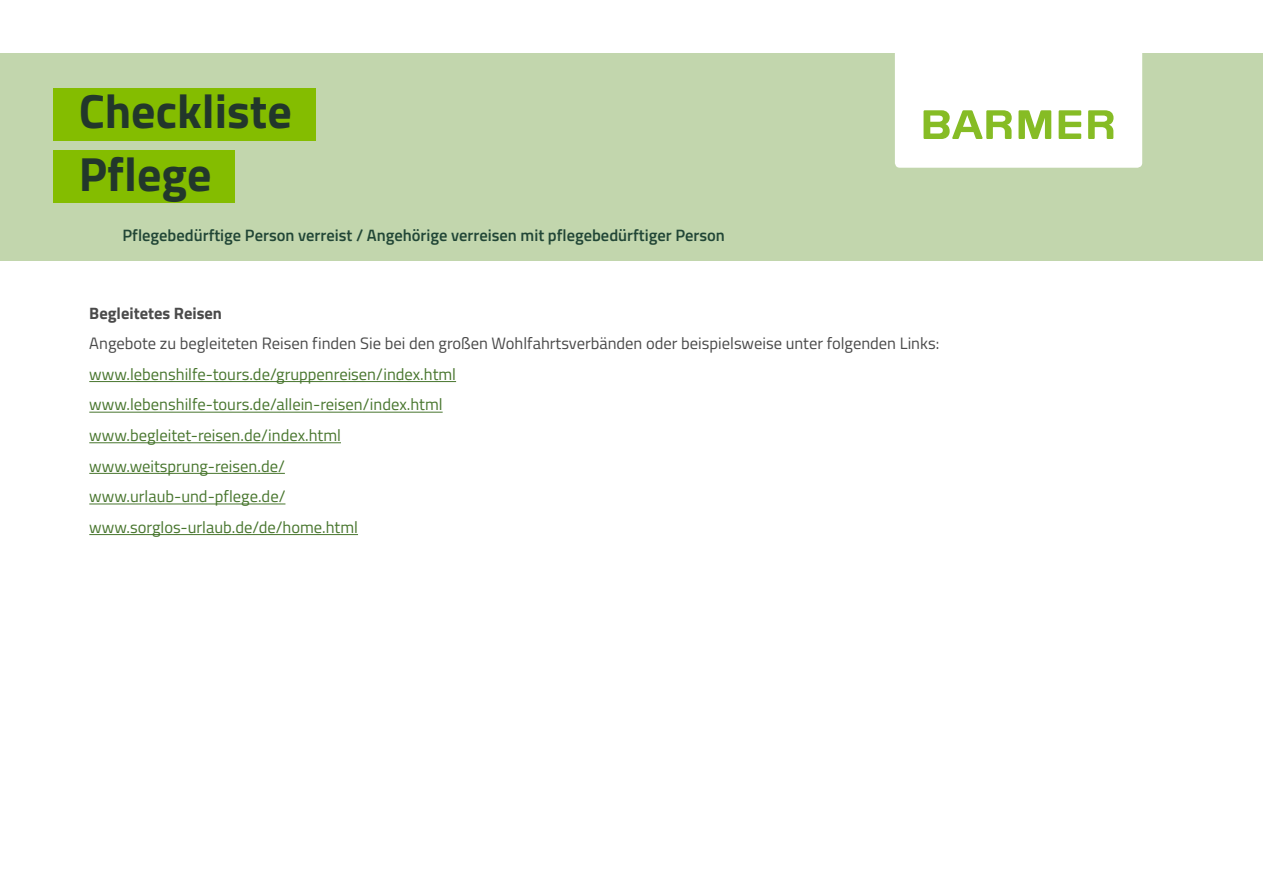
<style>
.page{position:relative;width:1263px;height:893px;background:#fff}
.page>*{position:absolute;margin:0;border:0;box-sizing:border-box;transform-origin:0 0}
.t1{font:700 48px/63px "BGEK Titillium";color:#22372b}
.P_Fließtext_11pt{font:16.5px "BGEK Titillium";color:#48762e}
.P_Fließtext_11pt-2{font:16.5px "BGEK Titillium";color:#4a4a4a}
.t2{font:600 16.5px "BGEK Titillium";color:#214636}
.H2_Txt-ÜS_11pt{font:700 16.5px "BGEK Titillium";color:#4a4a4a}
</style>
<div class="page">
<div style="left:0;top:53px;width:1263px;height:208px;background:#c2d6ad"></div>
<svg style="left:895px;top:53px;width:247px;height:115px;background:#f1f7e6"></svg>
<div style="left:53px;top:88px;width:262px;height:52px;background:#84bd00"></div>
<div style="left:53px;top:151px;width:182px;height:52px;background:#84bd00"></div>
<hr style="left:89px;top:381px;width:367px;height:1px;background:#48762e">
<hr style="left:89px;top:412px;width:354px;height:1px;background:#48762e">
<hr style="left:89px;top:442px;width:252px;height:1px;background:#48762e">
<hr style="left:89px;top:473px;width:196px;height:1px;background:#48762e">
<hr style="left:89px;top:504px;width:196px;height:1px;background:#48762e">
<hr style="left:89px;top:534px;width:269px;height:1px;background:#48762e">
<h1 class="t1" style="left:79px;top:77px;width:215px">Checkliste<br>Pflege</h1>
<p class="t2" style="left:123px;top:222px;width:604px">Pflegebedürftige Person verreist / Angehörige verreisen mit pflegebedürftiger Person</p>
<h2 class="H2_Txt-ÜS_11pt" style="left:89px;top:300px;width:134px">Begleitetes Reisen</h2>
<p class="P_Fließtext_11pt-2" style="left:89px;top:331px;width:851px">Angebote zu begleiteten Reisen finden Sie bei den großen Wohlfahrtsverbänden oder beispielsweise unter folgenden Links:</p>
<p class="P_Fließtext_11pt" style="left:89px;top:362px;width:368px">www.lebenshilfe-tours.de/gruppenreisen/index.html</p>
<p class="P_Fließtext_11pt" style="left:89px;top:392px;width:355px">www.lebenshilfe-tours.de/allein-reisen/index.html</p>
<p class="P_Fließtext_11pt" style="left:89px;top:423px;width:253px">www.begleitet-reisen.de/index.html</p>
<p class="P_Fließtext_11pt" style="left:89px;top:454px;width:197px">www.weitsprung-reisen.de/</p>
<p class="P_Fließtext_11pt" style="left:89px;top:484px;width:198px">www.urlaub-und-pflege.de/</p>
<p class="P_Fließtext_11pt" style="left:89px;top:515px;width:270px">www.sorglos-urlaub.de/de/home.html</p>
</div>
